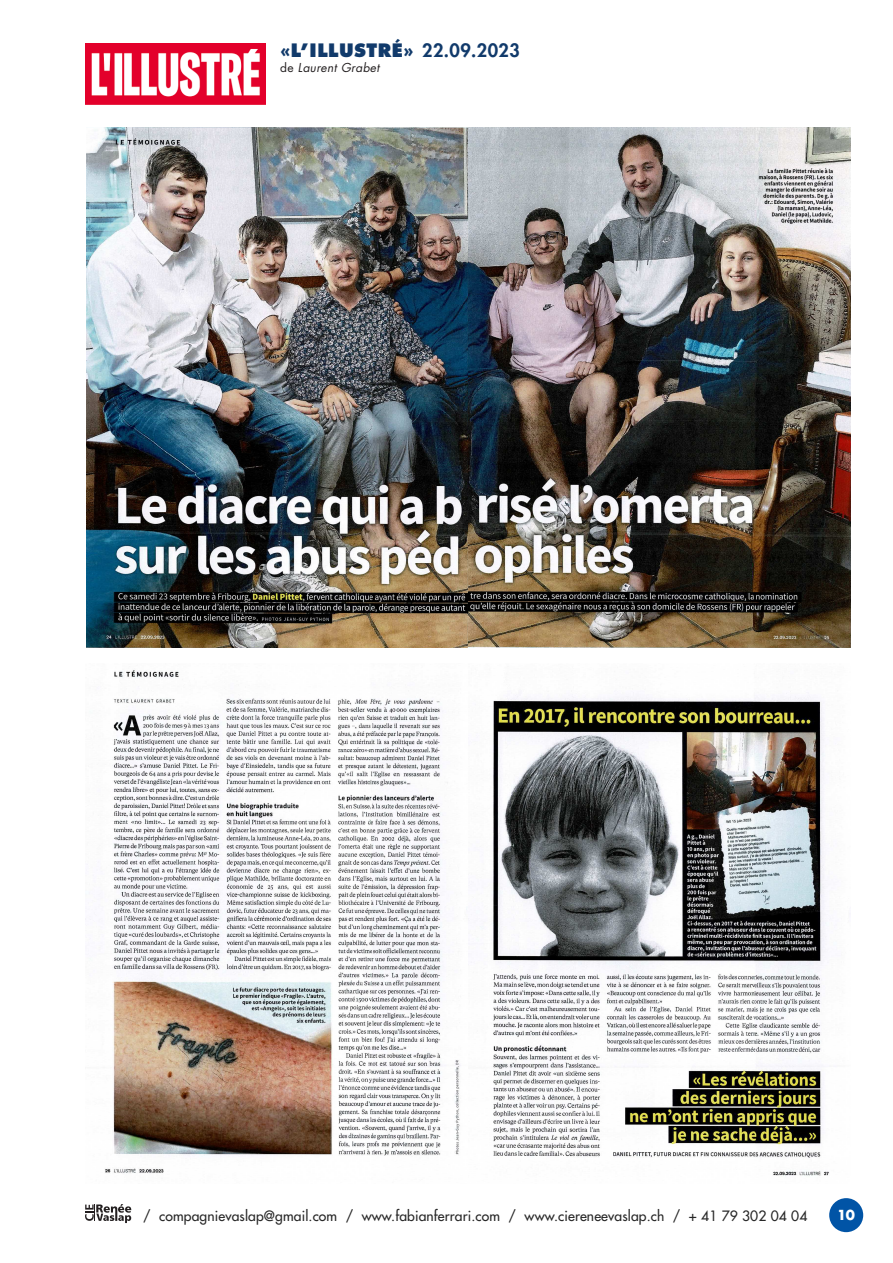
<style>
.page{position:relative;width:893px;height:1263px;background:#fff}
.page>*{position:absolute;margin:0;border:0;box-sizing:border-box;transform-origin:0 0}
.t1{font:800 18px "Futura CE";letter-spacing:.025em;color:#113a6b}
.t2{font:500 13.8px "Futura Std";letter-spacing:.01em;color:#000}
.t3{font:700 13.5px "Futura";color:#fff}
.t4{font:italic 12px "Futura";letter-spacing:.025em;color:#231f20}
.s1{font-style:inherit}
.s2{font-style:normal}
</style>
<div class="page">
<img style="left:85px;top:44px;width:180px;height:61px">
<svg style="left:85px;top:1204px;width:46px;height:19px"></svg>
<div style="left:829px;top:1198px;width:34px;height:34px;background:#0154a6;border-radius:50%"></div>
<img style="left:86px;top:128px;width:764px;height:519px">
<img style="left:85px;top:670px;width:744px;height:506px">
<h1 class="t1" style="left:280px;top:38px;width:241px">«L’ILLUSTRÉ» <span class="s1">22.09.2023</span></h1>
<p class="t4" style="left:280px;top:60px;width:101px"><span class="s2">de</span> Laurent Grabet</p>
<p class="t2" style="left:143px;top:1207px;width:666px">/ compagnievaslap@gmail.com / www.fabianferrari.com / www.ciereneevaslap.ch / + 41 79 302 04 04</p>
<p class="t3" style="left:837px;top:1205px;width:19px">10</p>
</div>
